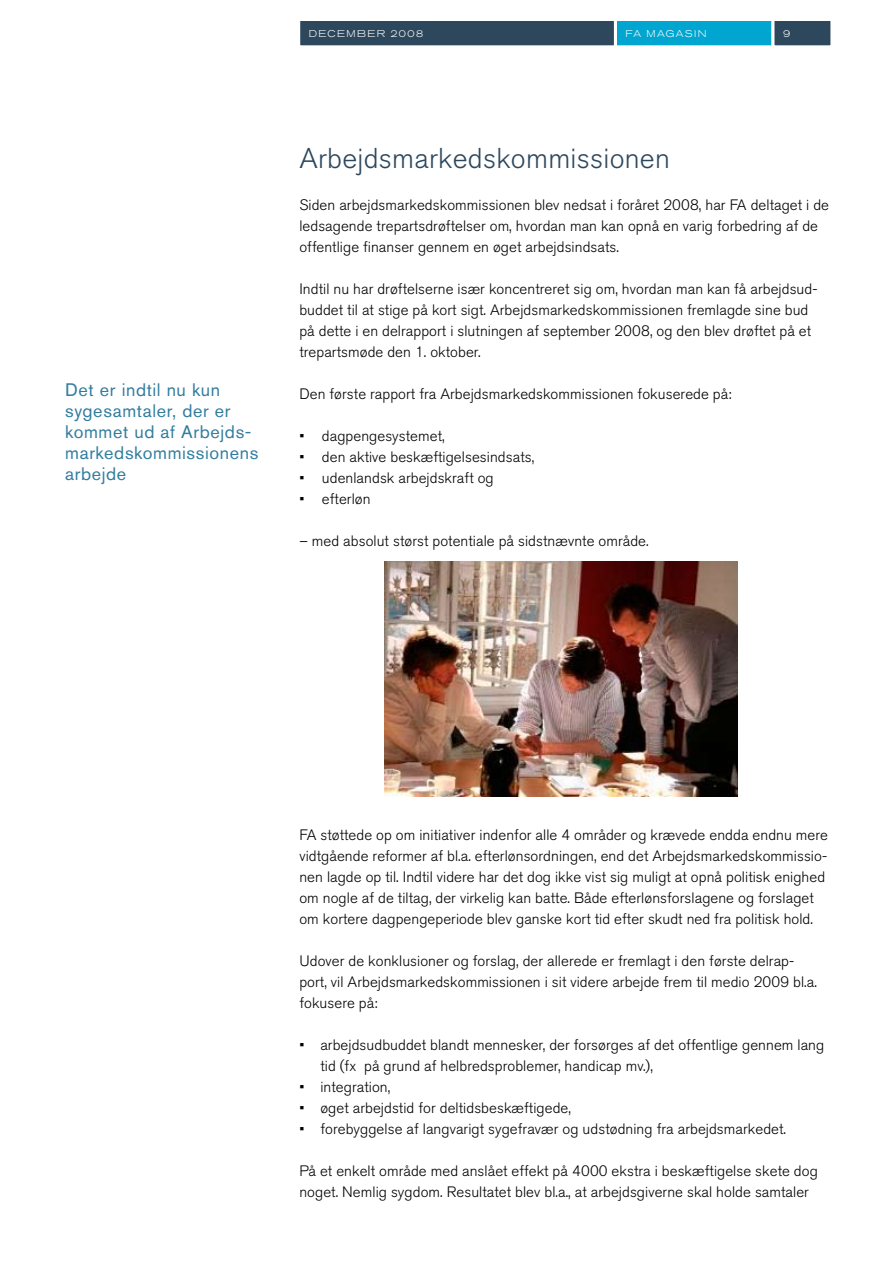
<style>
.page{position:relative;width:893px;height:1263px;background:#fff}
.page>*{position:absolute;margin:0;border:0;box-sizing:border-box;transform-origin:0 0}
.t1{font:300 28.5px "Akzidenz Grotesk Std";letter-spacing:.01em;color:#2d485d}
.t2{font:18px/21px "Akzidenz Grotesk Std";letter-spacing:.035em;color:#317d9e}
.t3{font:300 15px/21px "Akzidenz Grotesk Std";letter-spacing:.005em;color:#000}
.t4{font:300 expanded 9.75px "Akzidenz Grotesk Std";letter-spacing:.135em;color:#fff}
</style>
<div class="page">
<div style="left:615px;top:20px;width:158px;height:27px;background:#00a5d0"></div>
<div style="left:614px;top:18px;width:160px;height:30px;border:3px solid #fff"></div>
<div style="left:299px;top:20px;width:316px;height:27px;background:#2d485d"></div>
<div style="left:297px;top:18px;width:320px;height:30px;border:3px solid #fff"></div>
<div style="left:773px;top:20px;width:59px;height:27px;background:#2d485d"></div>
<div style="left:771px;top:18px;width:62px;height:30px;border:3px solid #fff"></div>
<img style="left:385px;top:562px;width:353px;height:235px">
<p class="t4" style="left:309px;top:28px;width:11px">DECEMBER</p>
<p class="t4" style="left:391px;top:28px;width:34px">2008</p>
<p class="t4" style="left:625px;top:28px;width:68px">FA MAGASIN</p>
<p class="t4" style="left:783px;top:28px;width:9px">9</p>
<p class="t2" style="left:65px;top:379px;width:195px">Det er indtil nu kun sygesamtaler, der er kommet ud af Arbejds&shy;markedskommissionens arbejde</p>
<h1 class="t1" style="left:299px;top:142px;width:372px">Arbejdsmarkedskommissionen</h1>
<p class="t3" style="left:299px;top:195px;width:531px">Siden arbejdsmarkedskommissionen blev nedsat i foråret 2008, har FA deltaget i de ledsagende trepartsdrøftelser om, hvordan man kan opnå en varig forbedring af de offentlige finanser gennem en øget arbejdsindsats.</p>
<p class="t3" style="left:299px;top:279px;width:520px">Indtil nu har drøftelserne især koncentreret sig om, hvordan man kan få arbejdsud&shy;buddet til at stige på kort sigt. Arbejdsmarkedskommissionen fremlagde sine bud på dette i en delrapport i slutningen af september 2008, og den blev drøftet på et trepartsmøde den 1. oktober.</p>
<p class="t3" style="left:299px;top:384px;width:434px">Den første rapport fra Arbejdsmarkedskommissionen fokuserede på:</p>
<p class="t3" style="left:299px;top:426px;width:147px">• dagpengesystemet,</p>
<p class="t3" style="left:299px;top:447px;width:236px">• den aktive beskæftigelsesindsats,</p>
<p class="t3" style="left:299px;top:468px;width:196px">• udenlandsk arbejdskraft og</p>
<p class="t3" style="left:299px;top:489px;width:73px">• efterløn</p>
<p class="t3" style="left:299px;top:531px;width:351px">– med absolut størst potentiale på sidstnævnte område.</p>
<p class="t3" style="left:299px;top:825px;width:530px">FA støttede op om initiativer indenfor alle 4 områder og krævede endda endnu mere vidtgående reformer af bl.a. efterlønsordningen, end det Arbejdsmarkedskommissio&shy;nen lagde op til. Indtil videre har det dog ikke vist sig muligt at opnå politisk enighed om nogle af de tiltag, der virkelig kan batte. Både efterlønsforslagene og forslaget om kortere dagpengeperiode blev ganske kort tid efter skudt ned fra politisk hold.</p>
<p class="t3" style="left:299px;top:951px;width:519px">Udover de konklusioner og forslag, der allerede er fremlagt i den første delrap&shy;port, vil Arbejdsmarkedskommissionen i sit videre arbejde frem til medio 2009 bl.a. fokusere på:</p>
<p class="t3" style="left:320px;top:1035px;width:505px;text-indent:-21px">• arbejdsudbuddet blandt mennesker, der forsørges af det offentlige gennem lang tid (fx på grund af helbredsproblemer, handicap mv.),</p>
<p class="t3" style="left:299px;top:1077px;width:92px">• integration,</p>
<p class="t3" style="left:299px;top:1098px;width:273px">• øget arbejdstid for deltidsbeskæftigede,</p>
<p class="t3" style="left:299px;top:1119px;width:488px">• forebyggelse af langvarigt sygefravær og udstødning fra arbejdsmarkedet.</p>
<p class="t3" style="left:299px;top:1161px;width:520px">På et enkelt område med anslået effekt på 4000 ekstra i beskæftigelse skete dog noget. Nemlig sygdom. Resultatet blev bl.a., at arbejdsgiverne skal holde samtaler</p>
</div>
